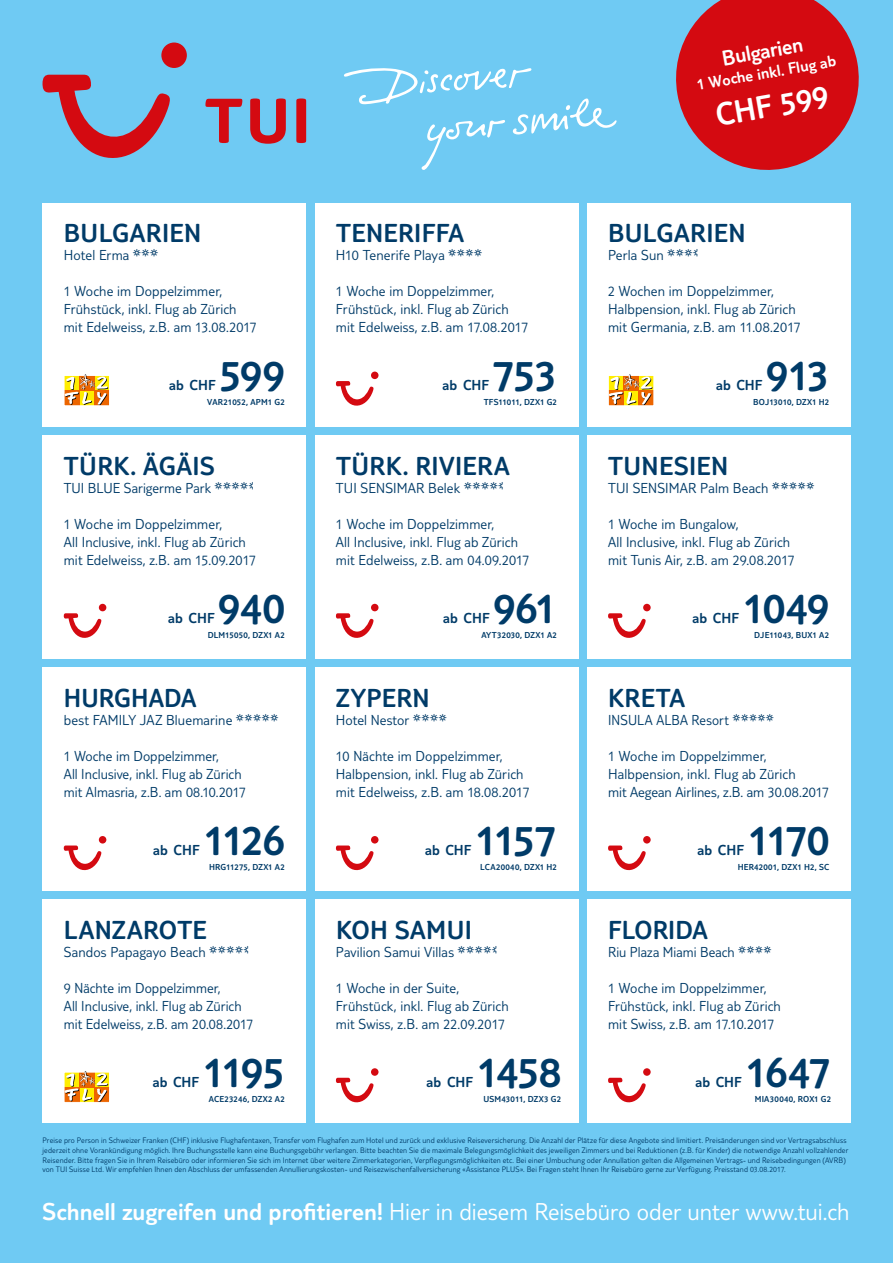
<style>
.page{position:relative;width:893px;height:1263px;background:#6fcaf3}
.page>*{position:absolute;margin:0;border:0;box-sizing:border-box;transform-origin:0 0}
.t1{font:700 45px "TUI Kat Light OT";letter-spacing:-.025em;color:#003b68}
.t2{font:700 33.15px "TUI Kat Light OT";color:#fff}
.t3{font:700 27px "TUI Kat Light OT";letter-spacing:.015em;color:#003b68}
.t4{font:25.35px "TUI Kat Light OT";letter-spacing:-.005em;color:#fff}
.t5{font:700 22.5px "TUI Kat Light OT";color:#fff}
.t6{font:700 16.65px "TUI Kat Light OT";color:#fff}
.t7{font:15px/18px "TUI Kat Light OT";letter-spacing:.005em;color:#003b68}
.t8{font:700 15px "TUI Kat Light OT";letter-spacing:.005em;color:#003b68}
.t9{font:700 9px "TUI Kat Light OT";letter-spacing:.02em;color:#003b68}
.t10{font:700 9px "TUI Kat Light OT";letter-spacing:.04em;color:#003b68}
.t11{font:8.25px/9.9px "TUI Kat Light OT";letter-spacing:.015em;color:#003b68}
.s1{font-weight:700}
</style>
<div class="page">
<svg style="left:205px;top:98px;width:101px;height:46px"></svg>
<svg style="left:43px;top:75px;width:127px;height:83px"></svg>
<div style="left:161px;top:43px;width:26px;height:25px;background:#d40a11;border-radius:50%"></div>
<svg style="left:344px;top:68px;width:273px;height:102px"></svg>
<div style="left:43px;top:435px;width:263px;height:224px;background:#fff"></div>
<svg style="left:64px;top:613px;width:38px;height:25px"></svg>
<div style="left:99px;top:604px;width:7px;height:7px;background:#d40a11;border-radius:50%"></div>
<div style="left:43px;top:667px;width:263px;height:224px;background:#fff"></div>
<svg style="left:64px;top:845px;width:38px;height:26px"></svg>
<div style="left:99px;top:836px;width:7px;height:7px;background:#d40a11;border-radius:50%"></div>
<div style="left:43px;top:900px;width:263px;height:223px;background:#fff"></div>
<div style="left:64px;top:1072px;width:46px;height:31px;border:1px solid #fff"></div>
<svg style="left:65px;top:1071px;width:43px;height:31px"></svg>
<div style="left:587px;top:435px;width:263px;height:224px;background:#fff"></div>
<svg style="left:608px;top:613px;width:38px;height:25px"></svg>
<div style="left:643px;top:604px;width:8px;height:7px;background:#d40a11;border-radius:50%"></div>
<div style="left:587px;top:203px;width:263px;height:224px;background:#fff"></div>
<div style="left:608px;top:375px;width:46px;height:31px;border:1px solid #fff"></div>
<svg style="left:609px;top:374px;width:44px;height:31px"></svg>
<div style="left:587px;top:667px;width:263px;height:224px;background:#fff"></div>
<svg style="left:608px;top:845px;width:38px;height:26px"></svg>
<div style="left:643px;top:836px;width:8px;height:7px;background:#d40a11;border-radius:50%"></div>
<div style="left:587px;top:900px;width:263px;height:223px;background:#fff"></div>
<svg style="left:608px;top:1078px;width:38px;height:25px"></svg>
<div style="left:643px;top:1068px;width:8px;height:8px;background:#d40a11;border-radius:50%"></div>
<div style="left:315px;top:435px;width:263px;height:224px;background:#fff"></div>
<svg style="left:336px;top:613px;width:38px;height:25px"></svg>
<div style="left:371px;top:604px;width:7px;height:7px;background:#d40a11;border-radius:50%"></div>
<div style="left:315px;top:203px;width:263px;height:224px;background:#fff"></div>
<svg style="left:336px;top:381px;width:38px;height:25px"></svg>
<div style="left:371px;top:372px;width:7px;height:7px;background:#d40a11;border-radius:50%"></div>
<div style="left:43px;top:203px;width:263px;height:224px;background:#fff"></div>
<div style="left:64px;top:375px;width:46px;height:31px;border:1px solid #fff"></div>
<svg style="left:65px;top:374px;width:43px;height:31px"></svg>
<div style="left:315px;top:667px;width:263px;height:224px;background:#fff"></div>
<svg style="left:336px;top:845px;width:38px;height:26px"></svg>
<div style="left:371px;top:836px;width:7px;height:7px;background:#d40a11;border-radius:50%"></div>
<div style="left:315px;top:900px;width:263px;height:223px;background:#fff"></div>
<svg style="left:336px;top:1078px;width:38px;height:25px"></svg>
<div style="left:371px;top:1068px;width:7px;height:8px;background:#d40a11;border-radius:50%"></div>
<svg style="left:676px;top:0;width:183px;height:170px"></svg>
<h3 class="t3" style="left:64px;top:218px;width:139px">BULGARIEN</h3>
<p class="t7" style="left:64px;top:246px;width:97px">Hotel Erma ✓</p>
<p class="t7" style="left:64px;top:282px;width:195px">1 Woche im Doppelzimmer,<br>Frühstück, inkl. Flug ab Zürich mit Edelweiss, z.B. am 13.08.2017</p>
<h1 class="t1" style="left:219px;top:350px;width:67px">599</h1>
<p class="t9" style="left:207px;top:397px;width:79px">VAR21052, APM1 G2</p>
<p class="t8" style="left:169px;top:377px;width:48px">ab CHF</p>
<h3 class="t3" style="left:64px;top:450px;width:152px">TÜRK. ÄGÄIS</h3>
<p class="t7" style="left:64px;top:478px;width:149px">TUI BLUE Sarigerme Park</p>
<p class="t7" style="left:64px;top:514px;width:194px">1 Woche im Doppelzimmer,<br>All Inclusive, inkl. Flug ab Zürich mit Edelweiss, z.B. am 15.09.2017</p>
<h1 class="t1" style="left:218px;top:582px;width:68px">940</h1>
<p class="t9" style="left:208px;top:629px;width:79px">DLM15050, DZX1 A2</p>
<p class="t8" style="left:168px;top:609px;width:48px">ab CHF</p>
<h3 class="t3" style="left:64px;top:682px;width:134px">HURGHADA</h3>
<p class="t7" style="left:64px;top:711px;width:170px">best FAMILY JAZ Bluemarine</p>
<p class="t7" style="left:64px;top:747px;width:184px">1 Woche im Doppelzimmer,<br>All Inclusive, inkl. Flug ab Zürich mit Almasria, z.B. am 08.10.2017</p>
<h1 class="t1" style="left:203px;top:814px;width:83px">1126</h1>
<p class="t9" style="left:209px;top:862px;width:77px">HRG11275, DZX1 A2</p>
<p class="t8" style="left:153px;top:841px;width:48px">ab CHF</p>
<h3 class="t3" style="left:64px;top:915px;width:144px">LANZAROTE</h3>
<p class="t7" style="left:64px;top:943px;width:144px">Sandos Papagayo Beach</p>
<p class="t7" style="left:64px;top:979px;width:191px">9 Nächte im Doppelzimmer,<br>All Inclusive, inkl. Flug ab Zürich mit Edelweiss, z.B. am 20.08.2017</p>
<h1 class="t1" style="left:203px;top:1046px;width:83px">1195</h1>
<p class="t9" style="left:209px;top:1094px;width:77px">ACE23246, DZX2 A2</p>
<p class="t8" style="left:153px;top:1073px;width:48px">ab CHF</p>
<h3 class="t3" style="left:336px;top:218px;width:130px">TENERIFFA</h3>
<p class="t7" style="left:336px;top:246px;width:149px">H10 Tenerife Playa ✔</p>
<p class="t7" style="left:336px;top:282px;width:194px">1 Woche im Doppelzimmer,<br>Frühstück, inkl. Flug ab Zürich mit Edelweiss, z.B. am 17.08.2017</p>
<h1 class="t1" style="left:493px;top:350px;width:66px">753</h1>
<p class="t9" style="left:484px;top:397px;width:75px">TFS11011, DZX1 G2</p>
<p class="t8" style="left:443px;top:377px;width:48px">ab CHF</p>
<h3 class="t3" style="left:336px;top:450px;width:175px">TÜRK. RIVIERA</h3>
<p class="t7" style="left:336px;top:478px;width:126px">TUI SENSIMAR Belek</p>
<p class="t7" style="left:336px;top:514px;width:195px">1 Woche im Doppelzimmer,<br>All Inclusive, inkl. Flug ab Zürich mit Edelweiss, z.B. am 04.09.2017</p>
<h1 class="t1" style="left:493px;top:582px;width:65px">961</h1>
<p class="t9" style="left:481px;top:629px;width:77px">AYT32030, DZX1 A2</p>
<p class="t8" style="left:443px;top:609px;width:48px">ab CHF</p>
<h3 class="t3" style="left:336px;top:682px;width:95px">ZYPERN</h3>
<p class="t7" style="left:336px;top:711px;width:113px">Hotel Nestor ✔</p>
<p class="t7" style="left:336px;top:747px;width:195px">10 Nächte im Doppelzimmer,<br>Halbpension, inkl. Flug ab Zürich mit Edelweiss, z.B. am 18.08.2017</p>
<h1 class="t1" style="left:475px;top:814px;width:83px">1157</h1>
<p class="t10" style="left:480px;top:862px;width:78px">LCA20040, DZX1 H2</p>
<p class="t8" style="left:425px;top:841px;width:48px">ab CHF</p>
<h3 class="t3" style="left:336px;top:915px;width:137px">KOH SAMUI</h3>
<p class="t7" style="left:336px;top:943px;width:120px">Pavilion Samui Villas</p>
<p class="t7" style="left:336px;top:979px;width:174px">1 Woche in der Suite,<br>Frühstück, inkl. Flug ab Zürich mit Swiss, z.B. am 22.09.2017</p>
<h1 class="t1" style="left:477px;top:1046px;width:86px">1458</h1>
<p class="t9" style="left:483px;top:1094px;width:79px">USM43011, DZX3 G2</p>
<p class="t8" style="left:427px;top:1073px;width:48px">ab CHF</p>
<h3 class="t5" style="left:720px;top:46px;width:83px;rotate:-10deg">Bulgarien</h3>
<p class="t6" style="left:695px;top:75px;width:143px;rotate:-10deg">1 Woche inkl. Flug ab</p>
<h2 class="t2" style="left:712px;top:97px;width:116px;rotate:-10deg">CHF 599</h2>
<h3 class="t3" style="left:608px;top:218px;width:139px">BULGARIEN</h3>
<p class="t7" style="left:608px;top:246px;width:57px">Perla Sun</p>
<p class="t7" style="left:608px;top:282px;width:194px">2 Wochen im Doppelzimmer,<br>Halbpension, inkl. Flug ab Zürich mit Germania, z.B. am 11.08.2017</p>
<h1 class="t1" style="left:766px;top:350px;width:64px">913</h1>
<p class="t9" style="left:753px;top:397px;width:77px">BOJ13010, DZX1 H2</p>
<p class="t8" style="left:716px;top:377px;width:48px">ab CHF</p>
<h3 class="t3" style="left:608px;top:450px;width:122px">TUNESIEN</h3>
<p class="t7" style="left:608px;top:478px;width:162px">TUI SENSIMAR Palm Beach</p>
<p class="t7" style="left:608px;top:514px;width:188px">1 Woche im Bungalow,<br>All Inclusive, inkl. Flug ab Zürich mit Tunis Air, z.B. am 29.08.2017</p>
<h1 class="t1" style="left:743px;top:582px;width:88px">1049</h1>
<p class="t9" style="left:754px;top:629px;width:76px">DJE11043, BUX1 A2</p>
<p class="t8" style="left:692px;top:609px;width:48px">ab CHF</p>
<h3 class="t3" style="left:608px;top:682px;width:78px">KRETA</h3>
<p class="t7" style="left:608px;top:711px;width:122px">INSULA ALBA Resort</p>
<p class="t7" style="left:608px;top:747px;width:223px">1 Woche im Doppelzimmer,<br>Halbpension, inkl. Flug ab Zürich<br>mit Aegean Airlines, z.B. am 30.08.2017</p>
<h1 class="t1" style="left:748px;top:814px;width:83px">1170</h1>
<p class="t9" style="left:738px;top:862px;width:93px">HER42001, DZX1 H2, SC</p>
<p class="t8" style="left:697px;top:841px;width:48px">ab CHF</p>
<h3 class="t3" style="left:608px;top:915px;width:101px">FLORIDA</h3>
<p class="t7" style="left:608px;top:943px;width:166px">Riu Plaza Miami Beach ✔</p>
<p class="t7" style="left:608px;top:979px;width:174px">1 Woche im Doppelzimmer,<br>Frühstück, inkl. Flug ab Zürich mit Swiss, z.B. am 17.10.2017</p>
<h1 class="t1" style="left:745px;top:1046px;width:87px">1647</h1>
<p class="t9" style="left:755px;top:1094px;width:78px">MIA30040, ROX1 G2</p>
<p class="t8" style="left:695px;top:1073px;width:48px">ab CHF</p>
<p class="t11" style="left:43px;top:1135px;width:807px">Preise pro Person in Schweizer Franken (CHF) inklusive Flughafentaxen, Transfer vom Flughafen zum Hotel und zurück und exklusive Reiseversicherung. Die Anzahl der Plätze für diese Angebote sind limitiert. Preisänderungen sind vor Vertragsabschluss jederzeit ohne Vorankündigung möglich. Ihre Buchungsstelle kann eine Buchungsgebühr verlangen. Bitte beachten Sie die maximale Belegungsmöglichkeit des jeweiligen Zimmers und bei Reduktionen (z.B. für Kinder) die notwendige Anzahl vollzahlender Reisender. Bitte fragen Sie in Ihrem Reisebüro oder informieren Sie sich im Internet über weitere Zimmerkategorien, Verpflegungsmöglichkeiten etc. Bei einer Umbuchung oder Annullation gelten die Allgemeinen Vertrags- und Reisebedingungen (AVRB) von TUI Suisse Ltd. Wir empfehlen Ihnen den Abschluss der umfassenden Annullierungskosten- und Reisezwischenfallversicherung «Assistance PLUS». Bei Fragen steht Ihnen Ihr Reisebüro gerne zur Verfügung. Preisstand 03.08.2017.</p>
<h3 class="t4" style="left:43px;top:1198px;width:808px"><span class="s1">Schnell zugreifen und profitieren!</span> Hier in diesem Reisebüro oder unter www.tui.ch</h3>
</div>
